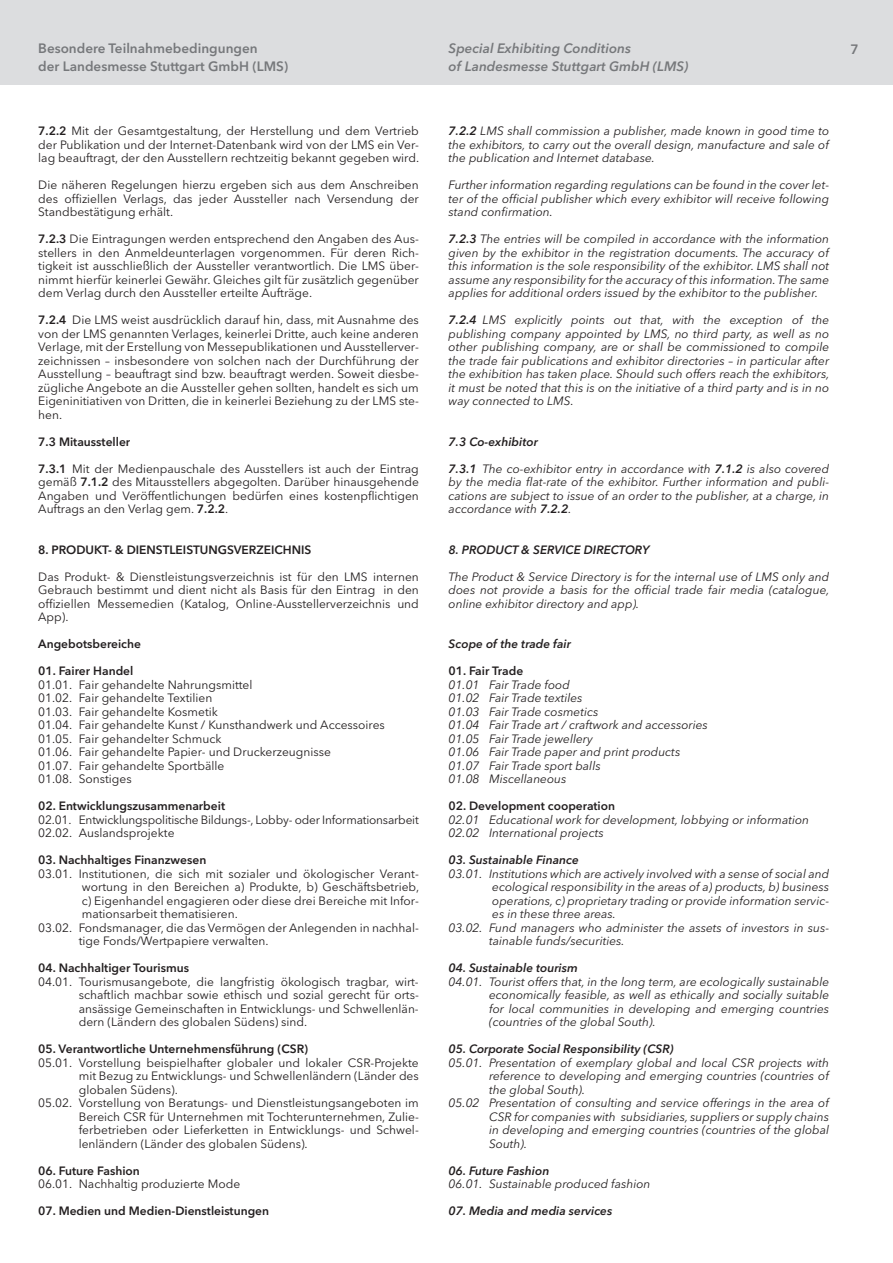
<style>
.page{position:relative;width:893px;height:1263px;background:#fff}
.page>*{position:absolute;margin:0;border:0;box-sizing:border-box;transform-origin:0 0}
.t1{font:600 13.5px/18px "Avenir Next LT Pro";color:#76787b}
.t2{font:italic 600 13.5px/18px "Avenir Next LT Pro";color:#76787b}
.t3{font:12px/13.5px "Avenir Next LT Pro";color:#231f20;text-align:justify}
.t4{font:italic 12px/13.5px "Avenir Next LT Pro";color:#231f20;text-align:justify}
.t5{font:600 12px "Avenir Next LT Pro";color:#231f20}
.t6{font:italic 600 12px "Avenir Next LT Pro";color:#231f20}
.s1{font-weight:600}
</style>
<div class="page">
<div style="left:0;top:0;width:893px;height:85px;background:#dcdddf"></div>
<p class="t1" style="left:38px;top:39px;width:252px">Besondere Teilnahmebedingungen<br>der Landesmesse Stuttgart GmbH (LMS)</p>
<p class="t2" style="left:449px;top:39px;width:241px">Special Exhibiting Conditions<br>of Landesmesse Stuttgart GmbH (LMS)</p>
<p class="t3" style="left:38px;top:124px;width:382px"><span class="s1">7.2.2</span> Mit der Gesamtgestaltung, der Herstellung und dem Vertrieb der Publikation und der Internet-Datenbank wird von der LMS ein Ver&shy;lag beauftragt, der den Ausstellern rechtzeitig bekannt gegeben wird.</p>
<p class="t3" style="left:38px;top:178px;width:382px">Die näheren Regelungen hierzu ergeben sich aus dem Anschreiben des offiziellen Verlags, das jeder Aussteller nach Versendung der Standbestätigung erhält.</p>
<p class="t3" style="left:38px;top:232px;width:382px"><span class="s1">7.2.3</span> Die Eintragungen werden entsprechend den Angaben des Aus&shy;stellers in den Anmeldeunterlagen vorgenommen. Für deren Rich&shy;tigkeit ist ausschließlich der Aussteller verantwortlich. Die LMS über&shy;nimmt hierfür keinerlei Gewähr. Gleiches gilt für zusätzlich gegenüber dem Verlag durch den Aussteller erteilte Aufträge.</p>
<p class="t3" style="left:38px;top:313px;width:382px"><span class="s1">7.2.4</span> Die LMS weist ausdrücklich darauf hin, dass, mit Ausnahme des von der LMS genannten Verlages, keinerlei Dritte, auch keine anderen Verlage, mit der Erstellung von Messepublikationen und Ausstellerver&shy;zeichnissen – insbesondere von solchen nach der Durchführung der Ausstellung – beauftragt sind bzw. beauftragt werden. Soweit diesbe&shy;zügliche Angebote an die Aussteller gehen sollten, handelt es sich um Eigeninitiativen von Dritten, die in keinerlei Beziehung zu der LMS ste&shy;hen.</p>
<p class="t5" style="left:38px;top:434px;width:93px">7.3 Mitaussteller</p>
<p class="t3" style="left:38px;top:462px;width:382px"><span class="s1">7.3.1</span> Mit der Medienpauschale des Ausstellers ist auch der Eintrag gemäß <span class="s1">7.1.2</span> des Mitausstellers abgegolten. Darüber hinausgehende Angaben und Veröffentlichungen bedürfen eines kostenpflichtigen Auftrags an den Verlag gem. <span class="s1">7.2.2</span>.</p>
<p class="t5" style="left:38px;top:542px;width:275px">8. PRODUKT- &amp; DIENSTLEISTUNGSVERZEICHNIS</p>
<p class="t3" style="left:38px;top:570px;width:382px">Das Produkt- &amp; Dienstleistungsverzeichnis ist für den LMS internen Gebrauch bestimmt und dient nicht als Basis für den Eintrag in den offiziellen Messemedien (Katalog, Online-Ausstellerverzeichnis und App).</p>
<p class="t5" style="left:38px;top:637px;width:104px">Angebotsbereiche</p>
<p class="t5" style="left:38px;top:664px;width:97px">01. Fairer Handel</p>
<p class="t3" style="left:38px;top:678px;width:348px;text-align:left">01.01. Fair gehandelte Nahrungsmittel<br>01.02. Fair gehandelte Textilien<br>01.03. Fair gehandelte Kosmetik<br>01.04. Fair gehandelte Kunst / Kunsthandwerk und Accessoires 01.05. Fair gehandelter Schmuck<br>01.06. Fair gehandelte Papier- und Druckerzeugnisse<br>01.07. Fair gehandelte Sportbälle<br>01.08. Sonstiges</p>
<p class="t5" style="left:38px;top:799px;width:188px">02. Entwicklungszusammenarbeit</p>
<p class="t3" style="left:38px;top:813px;width:382px">02.01. Entwicklungspolitische Bildungs-, Lobby- oder Informationsarbeit<br>02.02. Auslandsprojekte</p>
<p class="t5" style="left:38px;top:853px;width:170px">03. Nachhaltiges Finanzwesen</p>
<p class="t3" style="left:38px;top:867px;width:382px">03.01. Institutionen, die sich mit sozialer und ökologischer Verant-</p>
<p class="t3" style="left:82px;top:880px;width:339px">wortung in den Bereichen a) Produkte, b) Geschäftsbetrieb,</p>
<p class="t3" style="left:82px;top:894px;width:338px">c) Eigenhandel engagieren oder diese drei Bereiche mit Infor-</p>
<p class="t3" style="left:82px;top:907px;width:157px">mationsarbeit thematisieren.</p>
<p class="t3" style="left:38px;top:921px;width:382px">03.02. Fondsmanager, die das Vermögen der Anlegenden in nachhal-</p>
<p class="t3" style="left:79px;top:934px;width:191px">tige Fonds/Wertpapiere verwalten.</p>
<p class="t5" style="left:38px;top:961px;width:152px">04. Nachhaltiger Tourismus</p>
<p class="t3" style="left:79px;top:975px;width:342px;text-indent:-40px">04.01. Tourismusangebote, die langfristig ökologisch tragbar, wirt&shy;schaftlich machbar sowie ethisch und sozial gerecht für orts&shy;ansässige Gemeinschaften in Entwicklungs- und Schwellenlän&shy;dern (Ländern des globalen Südens) sind.</p>
<p class="t5" style="left:38px;top:1042px;width:271px">05. Verantwortliche Unternehmensführung (CSR)</p>
<p class="t3" style="left:38px;top:1056px;width:382px">05.01. Vorstellung beispielhafter globaler und lokaler CSR-Projekte</p>
<p class="t3" style="left:79px;top:1069px;width:342px">mit Bezug zu Entwicklungs- und Schwellenländern (Länder des</p>
<p class="t3" style="left:79px;top:1083px;width:101px">globalen Südens).</p>
<p class="t3" style="left:38px;top:1096px;width:382px">05.02. Vorstellung von Beratungs- und Dienstleistungsangeboten im</p>
<p class="t3" style="left:79px;top:1110px;width:342px">Bereich CSR für Unternehmen mit Tochterunternehmen, Zulie-</p>
<p class="t3" style="left:79px;top:1123px;width:342px">ferbetrieben oder Lieferketten in Entwicklungs- und Schwel-</p>
<p class="t3" style="left:79px;top:1137px;width:230px">lenländern (Länder des globalen Südens).</p>
<p class="t5" style="left:38px;top:1163px;width:103px">06. Future Fashion</p>
<p class="t3" style="left:38px;top:1177px;width:204px">06.01. Nachhaltig produzierte Mode</p>
<p class="t5" style="left:38px;top:1204px;width:232px">07. Medien und Medien-Dienstleistungen</p>
<p class="t4" style="left:449px;top:124px;width:382px"><span class="s1">7.2.2</span> LMS shall commission a publisher, made known in good time to the exhibitors, to carry out the overall design, manufacture and sale of the publication and Internet database.</p>
<p class="t4" style="left:449px;top:178px;width:382px">Further information regarding regulations can be found in the cover let&shy;ter of the official publisher which every exhibitor will receive following stand confirmation.</p>
<p class="t4" style="left:449px;top:232px;width:382px"><span class="s1">7.2.3</span> The entries will be compiled in accordance with the information given by the exhibitor in the registration documents. The accuracy of this information is the sole responsibility of the exhibitor. LMS shall not assume any responsibility for the accuracy of this information. The same applies for additional orders issued by the exhibitor to the publisher.</p>
<p class="t4" style="left:449px;top:313px;width:382px"><span class="s1">7.2.4</span> LMS explicitly points out that, with the exception of the publishing company appointed by LMS, no third party, as well as no other publishing company, are or shall be commissioned to compile the trade fair publications and exhibitor directories – in particular after the exhibition has taken place. Should such offers reach the exhibitors, it must be noted that this is on the initiative of a third party and is in no way connected to LMS.</p>
<p class="t6" style="left:449px;top:434px;width:91px">7.3 Co-exhibitor</p>
<p class="t4" style="left:449px;top:462px;width:382px"><span class="s1">7.3.1</span> The co-exhibitor entry in accordance with <span class="s1">7.1.2</span> is also covered by the media flat-rate of the exhibitor. Further information and publi&shy;cations are subject to issue of an order to the publisher, at a charge, in accordance with <span class="s1">7.2.2</span>.</p>
<p class="t6" style="left:449px;top:542px;width:202px">8. PRODUCT &amp; SERVICE DIRECTORY</p>
<p class="t4" style="left:449px;top:570px;width:382px">The Product &amp; Service Directory is for the internal use of LMS only and does not provide a basis for the official trade fair media (catalogue, online exhibitor directory and app).</p>
<p class="t6" style="left:449px;top:637px;width:124px">Scope of the trade fair</p>
<p class="t5" style="left:449px;top:664px;width:76px">01. Fair Trade</p>
<p class="t4" style="left:449px;top:678px;width:261px;text-align:left">01.01 Fair Trade food<br>01.02 Fair Trade textiles<br>01.03 Fair Trade cosmetics<br>01.04 Fair Trade art / craftwork and accessories<br>01.05 Fair Trade jewellery<br>01.06 Fair Trade paper and print products<br>01.07 Fair Trade sport balls<br>01.08 Miscellaneous</p>
<p class="t5" style="left:449px;top:799px;width:168px">02. Development cooperation</p>
<p class="t4" style="left:449px;top:813px;width:362px">02.01 Educational work for development, lobbying or information<br>02.02 International projects</p>
<p class="t6" style="left:449px;top:853px;width:132px">03. Sustainable Finance</p>
<p class="t4" style="left:449px;top:867px;width:382px">03.01. Institutions which are actively involved with a sense of social and</p>
<p class="t4" style="left:492px;top:880px;width:338px">ecological responsibility in the areas of a) products, b) business</p>
<p class="t4" style="left:492px;top:894px;width:338px">operations, c) proprietary trading or provide information servic-</p>
<p class="t4" style="left:492px;top:907px;width:125px">es in these three areas.</p>
<p class="t4" style="left:449px;top:921px;width:382px">03.02. Fund managers who administer the assets of investors in sus-</p>
<p class="t4" style="left:489px;top:934px;width:137px">tainable funds/securities.</p>
<p class="t6" style="left:449px;top:961px;width:131px">04. Sustainable tourism</p>
<p class="t4" style="left:489px;top:975px;width:342px;text-indent:-40px">04.01. Tourist offers that, in the long term, are ecologically sustainable economically feasible, as well as ethically and socially suitable for local communities in developing and emerging countries (countries of the global South).</p>
<p class="t6" style="left:449px;top:1042px;width:227px">05. Corporate Social Responsibility (CSR)</p>
<p class="t4" style="left:449px;top:1056px;width:382px">05.01. Presentation of exemplary global and local CSR projects with</p>
<p class="t4" style="left:489px;top:1069px;width:341px">reference to developing and emerging countries (countries of</p>
<p class="t4" style="left:489px;top:1083px;width:98px">the global South).</p>
<p class="t4" style="left:449px;top:1096px;width:382px">05.02 Presentation of consulting and service offerings in the area of</p>
<p class="t4" style="left:489px;top:1110px;width:342px">CSR for companies with subsidiaries, suppliers or supply chains</p>
<p class="t4" style="left:489px;top:1123px;width:342px">in developing and emerging countries (countries of the global</p>
<p class="t4" style="left:489px;top:1137px;width:40px">South).</p>
<p class="t6" style="left:449px;top:1163px;width:102px">06. Future Fashion</p>
<p class="t4" style="left:449px;top:1177px;width:203px">06.01. Sustainable produced fashion</p>
<p class="t6" style="left:449px;top:1204px;width:165px">07. Media and media services</p>
<p class="t1" style="left:850px;top:40px;width:10px">7</p>
</div>
